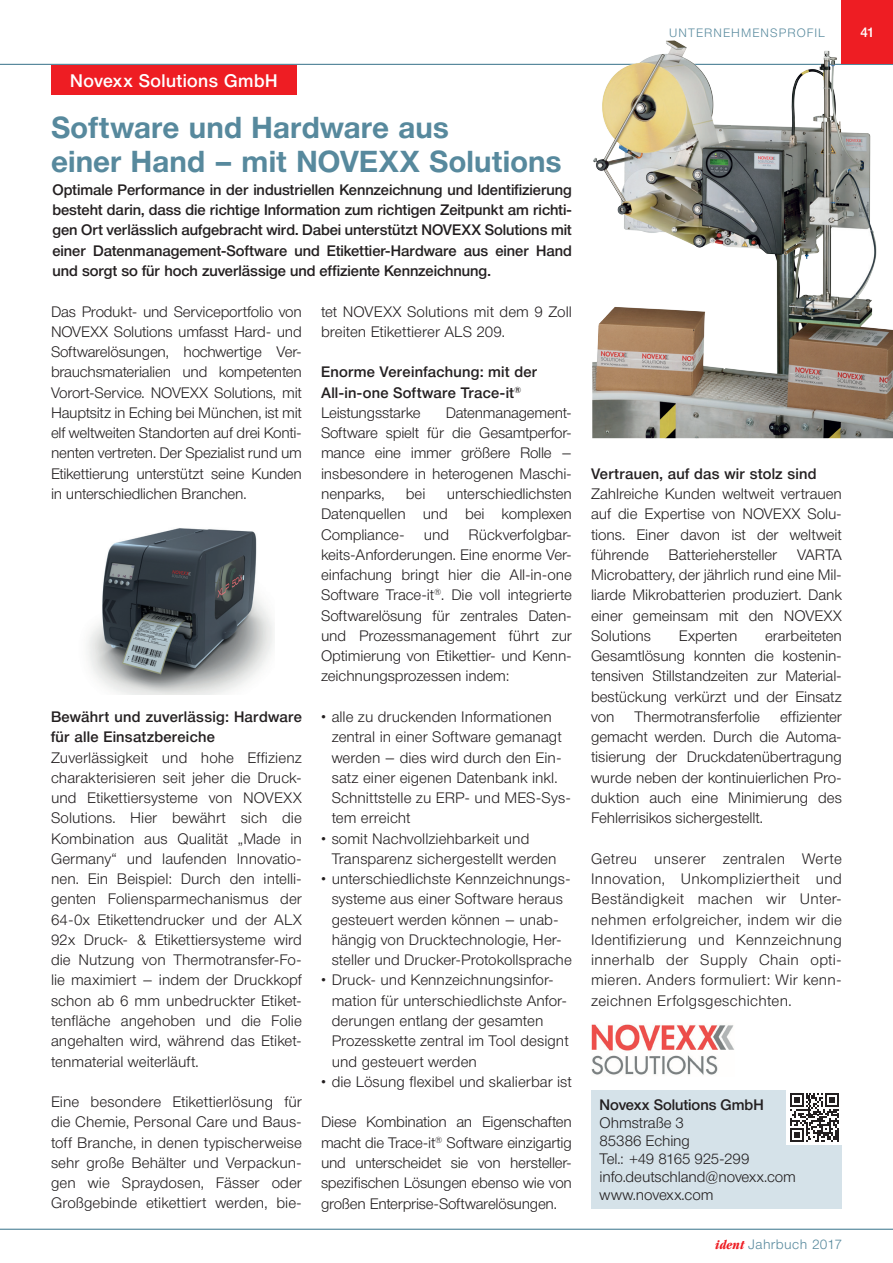
<style>
.page{position:relative;width:893px;height:1263px;background:#fff}
.page>*{position:absolute;margin:0;border:0;box-sizing:border-box;transform-origin:0 0}
.t1{font:700 30px/34.5px "Neue Helvetica BQ";letter-spacing:.005em;color:#57899d}
.t2{font:500 18px "Neue Helvetica BQ";letter-spacing:.025em;color:#fff}
.t3{font:300 15px/20.2px "Neue Helvetica BQ";letter-spacing:-.005em;color:#231f20;text-align:justify}
.t4{font:500 15px/20.2px "Neue Helvetica BQ";letter-spacing:.015em;color:#231f20}
.t5{font:500 15px "Neue Helvetica BQ";letter-spacing:-.005em;color:#231f20}
.t6{font:300 13.5px "Neue Helvetica BQ";letter-spacing:.03em;color:#57899d}
.t7{font:500 13.5px "Neue Helvetica BQ";color:#fff}
.t8{font:300 12px "Neue Helvetica BQ";letter-spacing:.09em;color:#57899d}
.s1{font-weight:300}
.s2{font-family:"Garamond";font-weight:700;font-style:italic;font-stretch:condensed;color:#ee1d23}
</style>
<div class="page">
<hr style="left:0;top:1229px;width:893px;height:1px;background:#57899d">
<hr style="left:0;top:64px;width:893px;height:1px;background:#57899d">
<img style="left:87px;top:528px;width:187px;height:167px">
<img style="left:569px;top:40px;width:324px;height:398px">
<div style="left:51px;top:65px;width:246px;height:30px;background:#ee1d23"></div>
<img style="left:591px;top:1024px;width:143px;height:51px">
<div style="left:591px;top:1090px;width:251px;height:118px;background:#d5e2e9"></div>
<div style="left:787px;top:1090px;width:55px;height:55px;background:#fff"></div>
<svg style="left:790px;top:1093px;width:48px;height:48px"></svg>
<div style="left:842px;top:0;width:51px;height:64px;background:#ee1d23"></div>
<p class="t2" style="left:70px;top:69px;width:209px">Novexx Solutions GmbH</p>
<h1 class="t1" style="left:51px;top:109px;width:512px">Software und Hardware aus<br>einer Hand – mit NOVEXX Solutions</h1>
<p class="t4" style="left:52px;top:179px;width:521px;text-align:justify">Optimale Performance in der industriellen Kennzeichnung und Identifizierung besteht darin, dass die richtige Information zum richtigen Zeitpunkt am richti&shy;gen Ort verlässlich aufgebracht wird. Dabei unterstützt NOVEXX Solutions mit einer Datenmanagement-Software und Etikettier-Hardware aus einer Hand und sorgt so für hoch zuverlässige und effiziente Kennzeichnung.</p>
<p class="t3" style="left:51px;top:301px;width:252px">Das Produkt- und Serviceportfolio von NOVEXX Solutions umfasst Hard- und Softwarelösungen, hochwertige Ver&shy;brauchsmaterialien und kompetenten Vorort-Service. NOVEXX Solutions, mit Hauptsitz in Eching bei München, ist mit elf weltweiten Standorten auf drei Konti&shy;nenten vertreten. Der Spezialist rund um Etikettierung unterstützt seine Kunden in unterschiedlichen Branchen.</p>
<p class="t4" style="left:51px;top:706px;width:252px">Bewährt und zuverlässig: Hardware für alle Einsatzbereiche</p>
<p class="t3" style="left:51px;top:747px;width:252px">Zuverlässigkeit und hohe Effizienz charakterisieren seit jeher die Druck&shy;und Etikettiersysteme von NOVEXX Solutions. Hier bewährt sich die Kombination aus Qualität „Made in Germany“ und laufenden Innovatio&shy;nen. Ein Beispiel: Durch den intelli&shy;genten Foliensparmechanismus der 64-0x Etikettendrucker und der ALX 92x Druck- &amp; Etikettiersysteme wird die Nutzung von Thermotransfer-Fo&shy;lie maximiert – indem der Druckkopf schon ab 6 mm unbedruckter Etiket&shy;tenfläche angehoben und die Folie angehalten wird, während das Etiket&shy;tenmaterial weiterläuft.</p>
<p class="t3" style="left:51px;top:1091px;width:252px">Eine besondere Etikettierlösung für die Chemie, Personal Care und Baus&shy;toff Branche, in denen typischerweise sehr große Behälter und Verpackun&shy;gen wie Spraydosen, Fässer oder Großgebinde etikettiert werden, bie-</p>
<p class="t3" style="left:321px;top:301px;width:252px">tet NOVEXX Solutions mit dem 9 Zoll breiten Etikettierer ALS 209.</p>
<p class="t4" style="left:321px;top:362px;width:218px">Enorme Vereinfachung: mit der<br>All-in-one Software Trace-it<sup>®<br></sup><span class="s1">Leistungsstarke</span></p>
<p class="t3" style="left:321px;top:402px;width:252px;text-indent:125px">Datenmanagement-Software spielt für die Gesamtperfor&shy;mance eine immer größere Rolle – insbesondere in heterogenen Maschi&shy;nenparks,</p>
<p class="t3" style="left:321px;top:483px;width:252px;text-indent:126px">unterschiedlichsten Datenquellen und bei komplexen Compliance-</p>
<p class="t3" style="left:406px;top:483px;width:21px">bei</p>
<p class="t3" style="left:321px;top:524px;width:252px;text-indent:147px">Rückverfolgbar&shy;keits-Anforderungen. Eine enorme Ver&shy;einfachung bringt hier die All-in-one Software Trace-it<sup>®</sup>. Die voll integrierte Softwarelösung für zentrales Daten&shy;und Prozessmanagement führt zur Optimierung von Etikettier- und Kenn&shy;zeichnungsprozessen indem:</p>
<p class="t3" style="left:332px;top:706px;width:241px;text-align:left;text-indent:-11px">• alle zu druckenden Informationen zentral in einer Software gemanagt werden – dies wird durch den Ein&shy;satz einer eigenen Datenbank inkl.<br>Schnittstelle zu ERP- und MES-Sys&shy;tem erreicht</p>
<p class="t3" style="left:332px;top:828px;width:226px;text-indent:-11px">• somit Nachvollziehbarkeit und<br>Transparenz sichergestellt werden</p>
<p class="t3" style="left:332px;top:869px;width:242px;text-align:left;text-indent:-11px">• unterschiedlichste Kennzeichnungs&shy;systeme aus einer Software heraus gesteuert werden können – unab&shy;hängig von Drucktechnologie, Her&shy;steller und Drucker-Protokollsprache</p>
<p class="t3" style="left:332px;top:970px;width:239px;text-align:left;text-indent:-11px">• Druck- und Kennzeichnungsinfor&shy;mation für unterschiedlichste Anfor&shy;derungen entlang der gesamten<br>Prozesskette zentral im Tool designt und gesteuert werden</p>
<p class="t3" style="left:321px;top:1071px;width:252px">• die Lösung flexibel und skalierbar ist</p>
<p class="t3" style="left:321px;top:1112px;width:252px">Diese Kombination an Eigenschaften macht die Trace-it<sup>®</sup> Software einzigartig und unterscheidet sie von hersteller&shy;spezifischen Lösungen ebenso wie von großen Enterprise-Softwarelösungen.</p>
<p class="t3" style="left:424px;top:524px;width:27px">und</p>
<p class="t8" style="left:669px;top:25px;width:157px">UNTERNEHMENSPROFIL</p>
<p class="t7" style="left:860px;top:24px;width:16px">41</p>
<p class="t4" style="left:591px;top:463px;width:227px">Vertrauen, auf das wir stolz sind</p>
<p class="t3" style="left:591px;top:483px;width:252px">Zahlreiche Kunden weltweit vertrauen auf die Expertise von NOVEXX Solu&shy;tions. Einer davon ist der weltweit führende</p>
<p class="t3" style="left:669px;top:544px;width:110px">Batteriehersteller</p>
<p class="t3" style="left:591px;top:544px;width:252px;text-indent:206px">VARTA Microbattery, der jährlich rund eine Mil&shy;liarde Mikrobatterien produziert. Dank einer gemeinsam mit den NOVEXX Solutions</p>
<p class="t3" style="left:591px;top:625px;width:252px;text-indent:174px">erarbeiteten Gesamtlösung konnten die kostenin&shy;tensiven Stillstandzeiten zur Material&shy;bestückung verkürzt und der Einsatz von</p>
<p class="t3" style="left:679px;top:625px;width:60px">Experten</p>
<p class="t3" style="left:591px;top:706px;width:252px;text-indent:189px">effizienter gemacht werden. Durch die Automa&shy;tisierung der Druckdatenübertragung wurde neben der kontinuierlichen Pro&shy;duktion auch eine Minimierung des Fehlerrisikos sichergestellt.</p>
<p class="t3" style="left:591px;top:848px;width:252px">Getreu unserer zentralen Werte Innovation, Unkompliziertheit und Beständigkeit machen wir Unter&shy;nehmen erfolgreicher, indem wir die Identifizierung und Kennzeichnung innerhalb der Supply Chain opti&shy;mieren. Anders formuliert: Wir kenn&shy;zeichnen Erfolgsgeschichten.</p>
<p class="t3" style="left:635px;top:706px;width:127px">Thermotransferfolie</p>
<p class="t5" style="left:600px;top:1095px;width:166px">Novexx Solutions GmbH</p>
<p class="t3" style="left:600px;top:1114px;width:198px;line-height:18px;text-align:left">Ohmstraße 3<br>85386 Eching<br>Tel.: +49 8165 925-299 info.deutschland@novexx.com www.novexx.com</p>
<p class="t6" style="left:715px;top:1236px;width:128px"><span class="s2">ident</span> Jahrbuch 2017</p>
</div>
